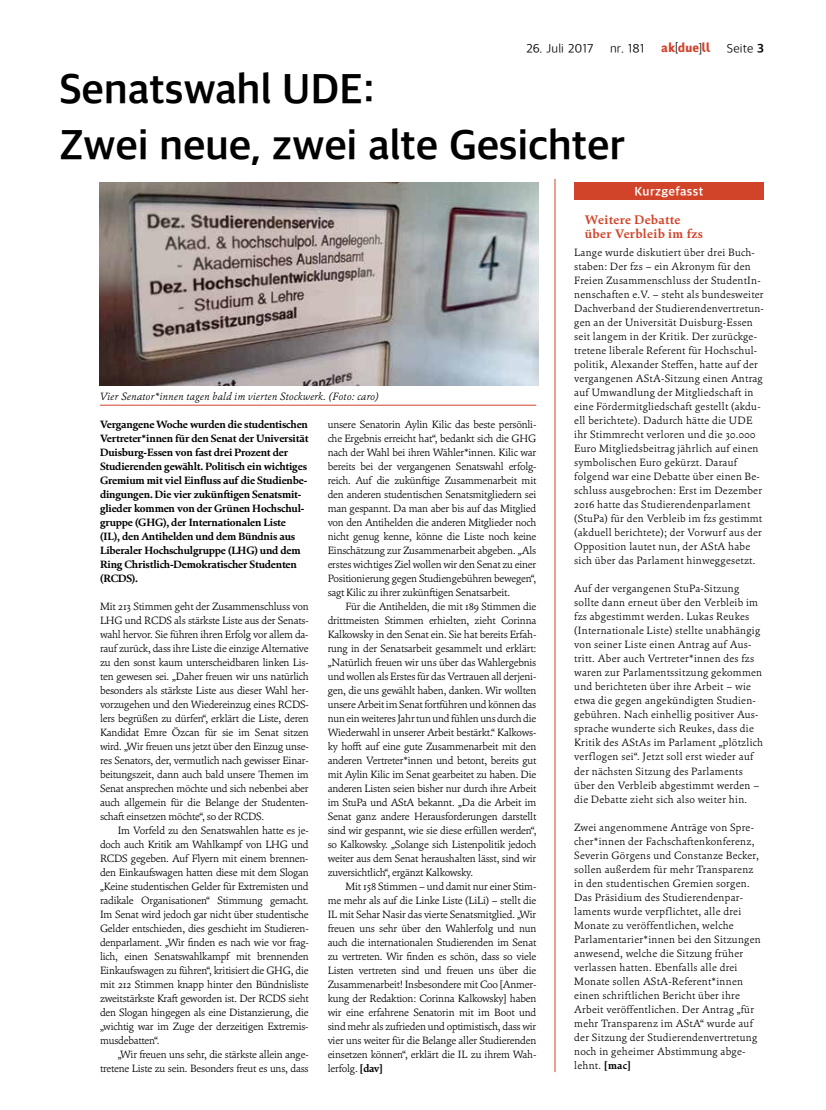
<style>
.page{position:relative;width:826px;height:1110px;background:#fff}
.page>*{position:absolute;margin:0;border:0;box-sizing:border-box;transform-origin:0 0}
.t1{font:700 42.5px/56px "Akduell Apple SD Gothic Neo";letter-spacing:-.01em;color:#000}
.t2{font:700 12.5px/14px "Cala";letter-spacing:.025em;color:#d1442a}
.t3{font:300 12.5px "Akduell Apple SD Gothic Neo";letter-spacing:.01em;color:#000}
.t4{font:700 12.5px "Akduell Apple SD Gothic Neo";letter-spacing:.03em;color:#fff}
.t5{font:12.5px "Akduell 03";letter-spacing:.02em;color:#d1442a}
.t6{font:300 10.62px/14px "Cala";letter-spacing:.025em;color:#000;text-align:justify}
.t7{font:700 10.62px/14px "Cala";letter-spacing:-.02em;color:#000}
.t8{font:300 10.62px/14px "Cala";letter-spacing:-.02em;color:#000;text-align:right}
.t9{font:italic 300 10.62px "Cala";letter-spacing:.02em;color:#000}
.s1{color:#000}
.s2{font-weight:700}
</style>
<div class="page">
<div style="left:574px;top:182px;width:190px;height:18px;background:#d1442a"></div>
<hr style="left:554px;top:179px;width:1px;height:892px;background:#d1442a">
<img style="left:100px;top:182px;width:439px;height:203px">
<hr style="left:100px;top:405px;width:436px;height:1px;background:#d1442a">
<p class="t3" style="left:526px;top:40px;width:69px">26. Juli 2017</p>
<p class="t3" style="left:610px;top:40px;width:36px">nr. 181</p>
<p class="t5" style="left:661px;top:42px;width:51px">ak<span class="s1">[</span>due<span class="s1">]</span>ll</p>
<p class="t3" style="left:727px;top:40px;width:39px">Seite <span class="s2">3</span></p>
<h1 class="t1" style="left:59px;top:59px;width:567px">Senatswahl UDE:<br>Zwei neue, zwei alte Gesichter</h1>
<p class="t9" style="left:100px;top:389px;width:280px">Vier Senator*innen tagen bald im vierten Stockwerk. (Foto: caro)</p>
<p class="t7" style="left:100px;top:417px;width:210px">Vergangene Woche wurden die studentischen Vertreter*innen für den Senat der Universität Duisburg-Essen von fast drei Prozent der Studierenden gewählt. Politisch ein wichtiges Gremium mit viel Einfluss auf die Studienbe&shy;dingungen. Die vier zukünftigen Senatsmit&shy;glieder kommen von der Grünen Hochschul&shy;gruppe (GHG), der Internationalen Liste (IL), den Antihelden und dem Bündnis aus Liberaler Hochschulgruppe (LHG) und dem Ring Christlich-Demokratischer Studenten (RCDS).</p>
<p class="t6" style="left:100px;top:599px;width:210px">Mit 213 Stimmen geht der Zusammenschluss von LHG und RCDS als stärkste Liste aus der Senats&shy;wahl hervor. Sie führen ihren Erfolg vor allem da&shy;rauf zurück, dass ihre Liste die einzige Alternative zu den sonst kaum unterscheidbaren linken Lis&shy;ten gewesen sei. „Daher freuen wir uns natürlich besonders als stärkste Liste aus dieser Wahl her&shy;vorzugehen und den Wiedereinzug eines RCDS&shy;lers begrüßen zu dürfen“, erklärt die Liste, deren Kandidat Emre Özcan für sie im Senat sitzen wird. „Wir freuen uns jetzt über den Einzug unse&shy;res Senators, der, vermutlich nach gewisser Einar&shy;beitungszeit, dann auch bald unsere Themen im Senat ansprechen möchte und sich nebenbei aber auch allgemein für die Belange der Studenten&shy;schaft einsetzen möchte“, so der RCDS.</p>
<p class="t6" style="left:100px;top:823px;width:210px;text-indent:18px">Im Vorfeld zu den Senatswahlen hatte es je&shy;doch auch Kritik am Wahlkampf von LHG und RCDS gegeben. Auf Flyern mit einem brennen&shy;den Einkaufswagen hatten diese mit dem Slogan „Keine studentischen Gelder für Extremisten und radikale Organisationen“ Stimmung gemacht.<br>Im Senat wird jedoch gar nicht über studentische Gelder entschieden, dies geschieht im Studieren&shy;denparlament. „Wir finden es nach wie vor frag&shy;lich, einen Senatswahlkampf mit brennenden Einkaufswagen zu führen“, kritisiert die GHG, die mit 212 Stimmen knapp hinter den Bündnisliste zweitstärkste Kraft geworden ist. Der RCDS sieht den Slogan hingegen als eine Distanzierung, die „wichtig war im Zuge der derzeitigen Extremis&shy;musdebatten“.</p>
<p class="t8" style="left:100px;top:1047px;width:210px">„Wir freuen uns sehr, die stärkste allein ange&shy;tretene Liste zu sein. Besonders freut es uns, dass</p>
<p class="t6" style="left:328px;top:417px;width:210px">unsere Senatorin Aylin Kilic das beste persönli&shy;che Ergebnis erreicht hat“, bedankt sich die GHG nach der Wahl bei ihren Wähler*innen. Kilic war bereits bei der vergangenen Senatswahl erfolg&shy;reich. Auf die zukünftige Zusammenarbeit mit den anderen studentischen Senatsmitgliedern sei man gespannt. Da man aber bis auf das Mitglied von den Antihelden die anderen Mitglieder noch nicht genug kenne, könne die Liste noch keine Einschätzung zur Zusammenarbeit abgeben. „Als erstes wichtiges Ziel wollen wir den Senat zu einer Positionierung gegen Studiengebühren bewegen“, sagt Kilic zu ihrer zukünftigen Senatsarbeit.</p>
<p class="t6" style="left:328px;top:599px;width:210px;text-indent:18px">Für die Antihelden, die mit 189 Stimmen die drittmeisten Stimmen erhielten, zieht Corinna Kalkowsky in den Senat ein. Sie hat bereits Erfah&shy;rung in der Senatsarbeit gesammelt und erklärt: „Natürlich freuen wir uns über das Wahlergebnis und wollen als Erstes für das Vertrauen all derjeni&shy;gen, die uns gewählt haben, danken. Wir wollten unsere Arbeit im Senat fortführen und können das nun ein weiteres Jahr tun und fühlen uns durch die Wiederwahl in unserer Arbeit bestärkt.“ Kalkows&shy;ky hofft auf eine gute Zusammenarbeit mit den anderen Vertreter*innen und betont, bereits gut mit Aylin Kilic im Senat gearbeitet zu haben. Die anderen Listen seien bisher nur durch ihre Arbeit im StuPa und AStA bekannt. „Da die Arbeit im Senat ganz andere Herausforderungen darstellt sind wir gespannt, wie sie diese erfüllen werden“, so Kalkowsky. „Solange sich Listenpolitik jedoch weiter aus dem Senat heraushalten lässt, sind wir zuversichtlich“, ergänzt Kalkowsky.</p>
<p class="t6" style="left:328px;top:879px;width:210px;text-indent:18px">Mit 158 Stimmen – und damit nur einer Stim&shy;me mehr als auf die Linke Liste (LiLi) – stellt die IL mit Sehar Nasir das vierte Senatsmitglied. „Wir freuen uns sehr über den Wahlerfolg und nun auch die internationalen Studierenden im Senat zu vertreten. Wir finden es schön, dass so viele Listen vertreten sind und freuen uns über die Zusammenarbeit! Insbesondere mit Coo [Anmer&shy;kung der Redaktion: Corinna Kalkowsky] haben wir eine erfahrene Senatorin mit im Boot und sind mehr als zufrieden und optimistisch, dass wir vier uns weiter für die Belange aller Studierenden einsetzen können“, erklärt die IL zu ihrem Wah&shy;lerfolg. <span class="s2">[dav]</span></p>
<p class="t4" style="left:634px;top:182px;width:70px">Kurzgefasst</p>
<p class="t2" style="left:585px;top:213px;width:120px">Weitere Debatte über Verbleib im fzs</p>
<p class="t6" style="left:574px;top:245px;width:191px;text-align:left">Lange wurde diskutiert über drei Buch&shy;staben: Der fzs – ein Akronym für den Freien Zusammenschluss der StudentIn&shy;nenschaften e.V. – steht als bundesweiter Dachverband der Studierendenvertretun&shy;gen an der Universität Duisburg-Essen seit langem in der Kritik. Der zurückge&shy;tretene liberale Referent für Hochschul&shy;politik, Alexander Steffen, hatte auf der vergangenen AStA-Sitzung einen Antrag auf Umwandlung der Mitgliedschaft in eine Fördermitgliedschaft gestellt (akdu&shy;ell berichtete). Dadurch hätte die UDE ihr Stimmrecht verloren und die 30.000<br>Euro Mitgliedsbeitrag jährlich auf einen symbolischen Euro gekürzt. Darauf folgend war eine Debatte über einen Be&shy;schluss ausgebrochen: Erst im Dezember 2016 hatte das Studierendenparlament (StuPa) für den Verbleib im fzs gestimmt (akduell berichtete); der Vorwurf aus der Opposition lautet nun, der AStA habe sich über das Parlament hinweggesetzt.</p>
<p class="t6" style="left:574px;top:581px;width:190px;text-align:left">Auf der vergangenen StuPa-Sitzung sollte dann erneut über den Verbleib im fzs abgestimmt werden. Lukas Reukes (Internationale Liste) stellte unabhängig von seiner Liste einen Antrag auf Aus&shy;tritt. Aber auch Vertreter*innen des fzs waren zur Parlamentssitzung gekommen und berichteten über ihre Arbeit – wie etwa die gegen angekündigten Studien&shy;gebühren. Nach einhellig positiver Aus&shy;sprache wunderte sich Reukes, dass die Kritik des AStAs im Parlament „plötzlich verflogen sei“. Jetzt soll erst wieder auf der nächsten Sitzung des Parlaments über den Verbleib abgestimmt werden – die Debatte zieht sich also weiter hin.</p>
<p class="t6" style="left:574px;top:819px;width:188px;text-align:left">Zwei angenommene Anträge von Spre&shy;cher*innen der Fachschaftenkonferenz, Severin Görgens und Constanze Becker, sollen außerdem für mehr Transparenz in den studentischen Gremien sorgen.<br>Das Präsidium des Studierendenpar&shy;laments wurde verpflichtet, alle drei Monate zu veröffentlichen, welche Parlamentarier*innen bei den Sitzungen anwesend, welche die Sitzung früher verlassen hatten. Ebenfalls alle drei Monate sollen AStA-Referent*innen einen schriftlichen Bericht über ihre Arbeit veröffentlichen. Der Antrag „für mehr Transparenz im AStA“ wurde auf der Sitzung der Studierendenvertretung noch in geheimer Abstimmung abge&shy;lehnt. <span class="s2">[mac]</span></p>
</div>
